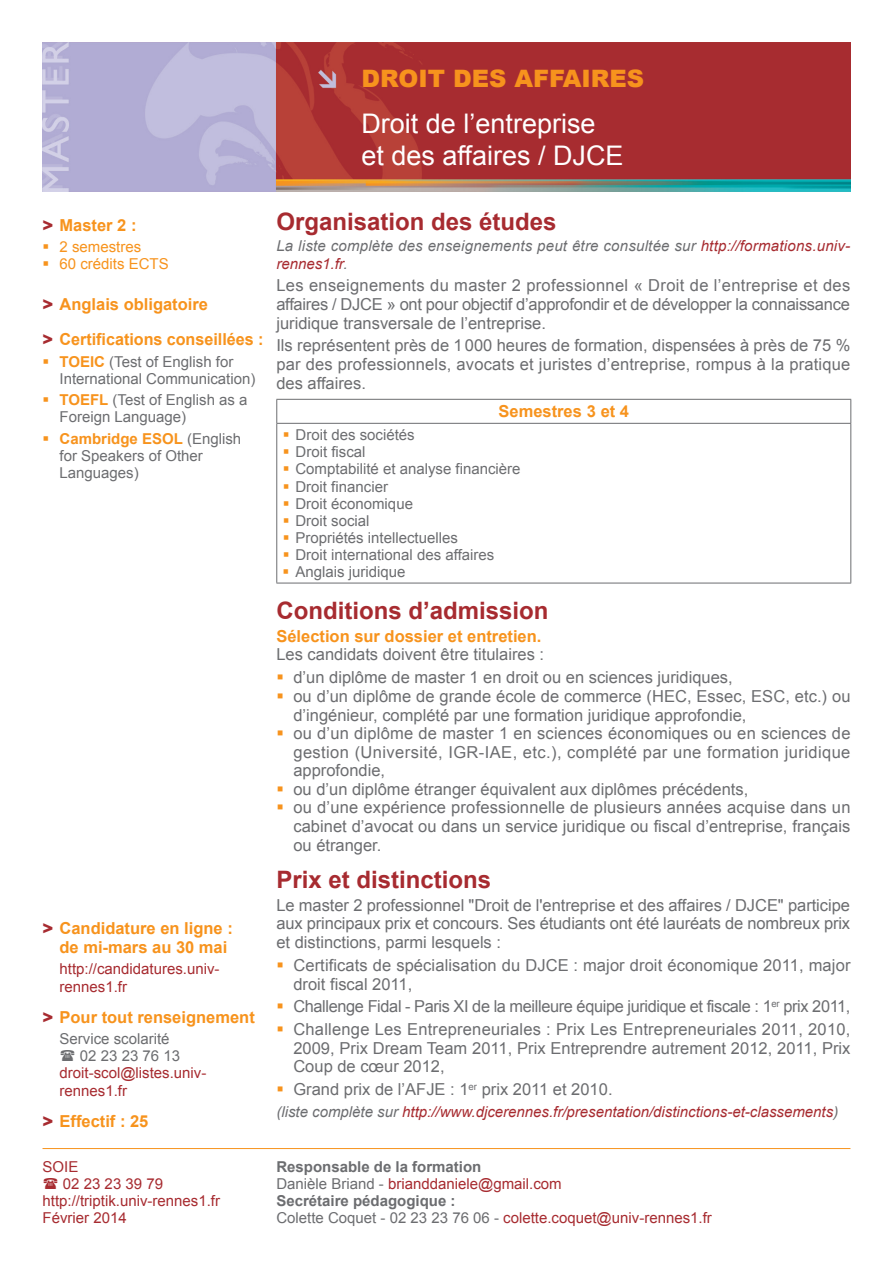
<style>
.page{position:relative;width:893px;height:1263px;background:#fff}
.page>*{position:absolute;margin:0;border:0;box-sizing:border-box;transform-origin:0 0}
.t1{font:27px/32.4px "Arial";color:#fff}
.t2{font:700 24px "Arial";color:#a72b30}
.t3{font:900 24px "Arial";color:#f7931d}
.t4{font:16.5px/18.6px "Arial";color:#6c6d70}
.t5{font:700 16.5px/35.5px "Arial";color:#f7931d}
.t6{font:16.5px/22.8px "Arial";letter-spacing:-.02em;color:#6c6d70}
.t7{font:15px/17.1px "Arial";color:#6c6d70}
.t8{font:15px/17.1px "Arial";color:#a72b30}
.t9{font:italic 15px/17.1px "Arial";letter-spacing:.015em;color:#6c6d70}
.t10{font:italic 15px "Arial";color:#a72b30}
.t11{font:15px/17.1px "Arial";color:#f7931d}
.s1{font-weight:900;color:#a72b30}
.s2{font-weight:700;color:#f7931d}
.s3{color:#a72b30}
.s4{color:#6c6d70}
.s5{font-weight:700;color:#6c6d70}
</style>
<div class="page">
<hr style="left:43px;top:1148px;width:807px;height:1px;background:#f7931d">
<img style="left:43px;top:43px;width:807px;height:148px">
<hr style="left:276px;top:399px;width:575px;height:1px;background:#6c6d70">
<svg style="left:276px;top:400px;width:1px;height:23px"></svg>
<svg style="left:850px;top:400px;width:1px;height:23px"></svg>
<hr style="left:276px;top:423px;width:575px;height:1px;background:#6c6d70">
<hr style="left:276px;top:424px;width:1px;height:159px;background:#6c6d70">
<hr style="left:850px;top:424px;width:1px;height:159px;background:#6c6d70">
<hr style="left:276px;top:583px;width:575px;height:1px;background:#6c6d70">
<h2 class="t3" style="left:361px;top:61px;width:284px">DROIT DES AFFAIRES</h2>
<h1 class="t1" style="left:361px;top:107px;width:264px">Droit de l’entreprise et des affaires / DJCE</h1>
<p class="t5" style="left:43px;top:208px;width:96px"><span class="s1">&gt;</span> Master 2 :</p>
<p class="t11" style="left:60px;top:239px;width:111px">2 semestres<br>60 crédits ECTS</p>
<p class="t5" style="left:43px;top:287px;width:223px"><span class="s1">&gt;</span> Anglais obligatoire<br><span class="s1">&gt;</span> Certifications conseillées :</p>
<p class="t7" style="left:60px;top:353px;width:197px"><span class="s2">TOEIC</span> (Test of English for<br>International Communication)</p>
<p class="t7" style="left:60px;top:391px;width:190px"><span class="s2">TOEFL</span> (Test of English as a<br>Foreign Language)</p>
<p class="t7" style="left:60px;top:430px;width:183px"><span class="s2">Cambridge ESOL</span> (English for Speakers of Other<br>Languages)</p>
<p class="t5" style="left:60px;top:920px;width:175px;line-height:18.6px;text-indent:-17px"><span class="s1">&gt;</span> Candidature en ligne : de mi-mars au 30 mai</p>
<p class="t8" style="left:60px;top:961px;width:162px">http://candidatures.univ&shy;rennes1.fr</p>
<p class="t5" style="left:43px;top:1000px;width:214px"><span class="s1">&gt;</span> Pour tout renseignement</p>
<p class="t7" style="left:80px;top:1030px;width:102px;text-indent:-20px">Service scolarité<br>02 23 23 76 13</p>
<p class="t8" style="left:60px;top:1065px;width:148px">droit-scol@listes.univ&shy;rennes1.fr</p>
<p class="t5" style="left:43px;top:1104px;width:107px"><span class="s1">&gt;</span> Effectif : 25</p>
<p class="t8" style="left:43px;top:1158px;width:37px">SOIE</p>
<p class="t8" style="left:63px;top:1175px;width:102px">02 23 23 39 79</p>
<p class="t8" style="left:43px;top:1192px;width:179px">http://triptik.univ-rennes1.fr</p>
<p class="t8" style="left:43px;top:1209px;width:86px">Février 2014</p>
<h2 class="t2" style="left:276px;top:206px;width:282px">Organisation des études</h2>
<p class="t9" style="left:276px;top:238px;width:575px">La liste complète des enseignements peut être consultée sur <span class="s3">http://formations.univ&shy;rennes1.fr</span>.</p>
<p class="t4" style="left:276px;top:276px;width:575px;text-align:justify">Les enseignements du master 2 professionnel « Droit de l’entreprise et des affaires / DJCE » ont pour objectif d’approfondir et de développer la connaissance juridique transversale de l’entreprise.</p>
<p class="t4" style="left:276px;top:337px;width:576px;text-align:justify">Ils représentent près de 1000 heures de formation, dispensées à près de 75 % par des professionnels, avocats et juristes d’entreprise, rompus à la pratique des affaires.</p>
<p class="t5" style="left:498px;top:394px;width:132px">Semestres 3 et 4</p>
<p class="t7" style="left:295px;top:427px;width:227px">Droit des sociétés<br>Droit fiscal<br>Comptabilité et analyse financière<br>Droit financier<br>Droit économique<br>Droit social<br>Propriétés intellectuelles<br>Droit international des affaires<br>Anglais juridique</p>
<h2 class="t2" style="left:276px;top:595px;width:274px">Conditions d’admission</h2>
<p class="t5" style="left:276px;top:619px;width:267px">Sélection sur dossier et entretien.</p>
<p class="t4" style="left:293px;top:643px;width:441px;line-height:22.8px;text-indent:-17px">Les candidats doivent être titulaires :<br>d’un diplôme de master 1 en droit ou en sciences juridiques,</p>
<p class="t4" style="left:293px;top:687px;width:559px">ou d’un diplôme de grande école de commerce (HEC, Essec, ESC, etc.) ou d’ingénieur, complété par une formation juridique approfondie,<br>ou d’un diplôme de master 1 en sciences économiques ou en sciences de gestion (Université, IGR-IAE, etc.), complété par une formation juridique approfondie,<br>ou d’un diplôme étranger équivalent aux diplômes précédents,<br>ou d’une expérience professionnelle de plusieurs années acquise dans un cabinet d’avocat ou dans un service juridique ou fiscal d’entreprise, français ou étranger.</p>
<h2 class="t2" style="left:276px;top:864px;width:216px">Prix et distinctions</h2>
<p class="t4" style="left:276px;top:896px;width:575px;text-align:justify">Le master 2 professionnel "Droit de l'entreprise et des affaires / DJCE" participe aux principaux prix et concours. Ses étudiants ont été lauréats de nombreux prix et distinctions, parmi lesquels :</p>
<p class="t4" style="left:293px;top:956px;width:559px">Certificats de spécialisation du DJCE : major droit économique 2011, major droit fiscal 2011,</p>
<p class="t6" style="left:293px;top:995px;width:559px">Challenge Fidal - Paris XI de la meilleure équipe juridique et fiscale : 1<sup>er</sup> prix 2011,<br>Challenge Les Entrepreneuriales : Prix Les Entrepreneuriales 2011, 2010,</p>
<p class="t4" style="left:293px;top:1039px;width:559px">2009, Prix Dream Team 2011, Prix Entreprendre autrement 2012, 2011, Prix<br>Coup de cœur 2012,</p>
<p class="t4" style="left:293px;top:1080px;width:321px">Grand prix de l’AFJE : 1<sup>er</sup> prix 2011 et 2010.</p>
<p class="t10" style="left:276px;top:1102px;width:563px"><span class="s4">(liste complète sur</span> http://www.djcerennes.fr/presentation/distinctions-et-classements<span class="s4">)</span></p>
<p class="t8" style="left:276px;top:1158px;width:437px"><span class="s5">Responsable de la formation<br></span><span class="s4">Danièle Briand -</span> brianddaniele@gmail.com<br><span class="s5">Secrétaire pédagogique :<br></span><span class="s4">Colette Coquet - 02 23 23 76 06 -</span> colette.coquet@univ-rennes1.fr</p>
</div>
